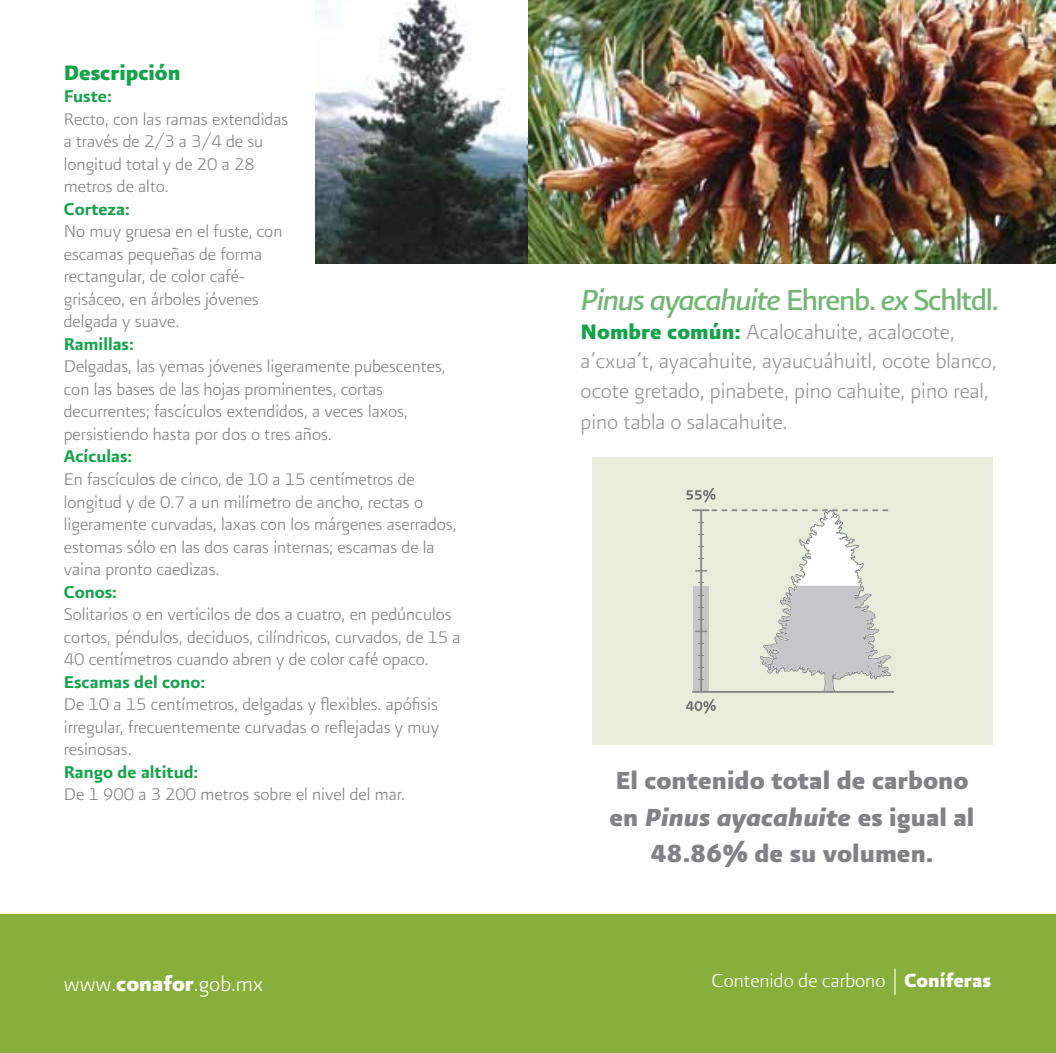
<style>
.page{position:relative;width:1056px;height:1053px;background:#fff}
.page>*{position:absolute;margin:0;border:0;box-sizing:border-box;transform-origin:0 0}
.t1{font:italic 34.88px "Presidencia Base";letter-spacing:-.04em;color:#72b674}
.t2{font:29.25px/36px "Presidencia Fuerte";color:#808285;text-align:center}
.t3{font:24.75px/29.2px "Presidencia Fina";color:#939598}
.t4{font:24.75px "Presidencia Fina";color:#fff}
.t5{font:24.75px "Presidencia Fuerte";color:#14a24a}
.t6{font:22.5px "Presidencia Fina";color:#fff}
.t7{font:20.25px/22.5px "Presidencia Fina";color:#808285}
.t8{font:20.25px "Presidencia Firme";color:#14a24a}
.s1{font-style:normal}
.s2{font-family:"Presidencia Fuerte";color:#14a24a}
.s3{font-style:italic}
.s4{font-family:"Presidencia Fuerte"}
</style>
<div class="page">
<div style="left:0;top:914px;width:528px;height:138px;background:#88ae3b"></div>
<div style="left:528px;top:914px;width:527px;height:138px;background:#88ae3b"></div>
<svg style="left:894px;top:968px;width:1px;height:26px"></svg>
<div style="left:591px;top:457px;width:400px;height:287px;background:#e8eddb"></div>
<img style="left:315px;top:0;width:740px;height:263px">
<svg style="left:692px;top:509px;width:201px;height:183px"></svg>
<svg style="left:686px;top:488px;width:29px;height:14px"></svg>
<svg style="left:686px;top:699px;width:29px;height:14px"></svg>
<p class="t5" style="left:64px;top:59px;width:118px">Descripción</p>
<p class="t8" style="left:64px;top:85px;width:49px">Fuste:</p>
<p class="t7" style="left:64px;top:107px;width:226px">Recto, con las ramas extendidas a través de 2/3 a 3/4 de su longitud total y de 20 a 28 metros de alto.</p>
<p class="t8" style="left:64px;top:197px;width:67px">Corteza:</p>
<p class="t7" style="left:64px;top:220px;width:220px">No muy gruesa en el fuste, con escamas pequeñas de forma rectangular, de color café&shy;grisáceo, en árboles jóvenes delgada y suave.</p>
<p class="t8" style="left:64px;top:332px;width:72px">Ramillas:</p>
<p class="t7" style="left:64px;top:355px;width:383px">Delgadas, las yemas jóvenes ligeramente pubescentes, con las bases de las hojas prominentes, cortas decurrentes; fascículos extendidos, a veces laxos, persistiendo hasta por dos o tres años.</p>
<p class="t8" style="left:64px;top:445px;width:70px">Acículas:</p>
<p class="t7" style="left:64px;top:467px;width:394px">En fascículos de cinco, de 10 a 15 centímetros de longitud y de 0.7 a un milímetro de ancho, rectas o ligeramente curvadas, laxas con los márgenes aserrados, estomas sólo en las dos caras internas; escamas de la vaina pronto caedizas.</p>
<p class="t8" style="left:64px;top:580px;width:55px">Conos:</p>
<p class="t7" style="left:64px;top:602px;width:398px">Solitarios o en verticilos de dos a cuatro, en pedúnculos cortos, péndulos, deciduos, cilíndricos, curvados, de 15 a<br>40 centímetros cuando abren y de color café opaco.</p>
<p class="t8" style="left:64px;top:670px;width:143px">Escamas del cono:</p>
<p class="t7" style="left:64px;top:692px;width:377px;text-align:justify">De 10 a 15 centímetros, delgadas y flexibles. apófisis irregular, frecuentemente curvadas o reflejadas y muy resinosas.</p>
<p class="t8" style="left:64px;top:760px;width:136px">Rango de altitud:</p>
<p class="t7" style="left:64px;top:782px;width:342px">De 1 900 a 3 200 metros sobre el nivel del mar.</p>
<h1 class="t1" style="left:580px;top:280px;width:420px">Pinus ayacahuite <span class="s1">Ehrenb.</span> ex <span class="s1">Schltdl.</span></h1>
<p class="t3" style="left:580px;top:317px;width:417px"><span class="s2">Nombre común:</span> Acalocahuite, acalocote, a´cxua´t, ayacahuite, ayaucuáhuitl, ocote blanco, ocote gretado, pinabete, pino cahuite, pino real,</p>
<p class="t3" style="left:580px;top:407px;width:209px">pino tabla o salacahuite.</p>
<h2 class="t2" style="left:609px;top:762px;width:366px">El contenido total de carbono en <span class="s3">Pinus ayacahuite</span> es igual al<br>48.86% de su volumen.</h2>
<p class="t4" style="left:64px;top:969px;width:201px">www.<span class="s4">conafor</span>.gob.mx</p>
<p class="t6" style="left:711px;top:968px;width:281px">Contenido de carbono <span class="s4">Coníferas</span></p>
</div>
